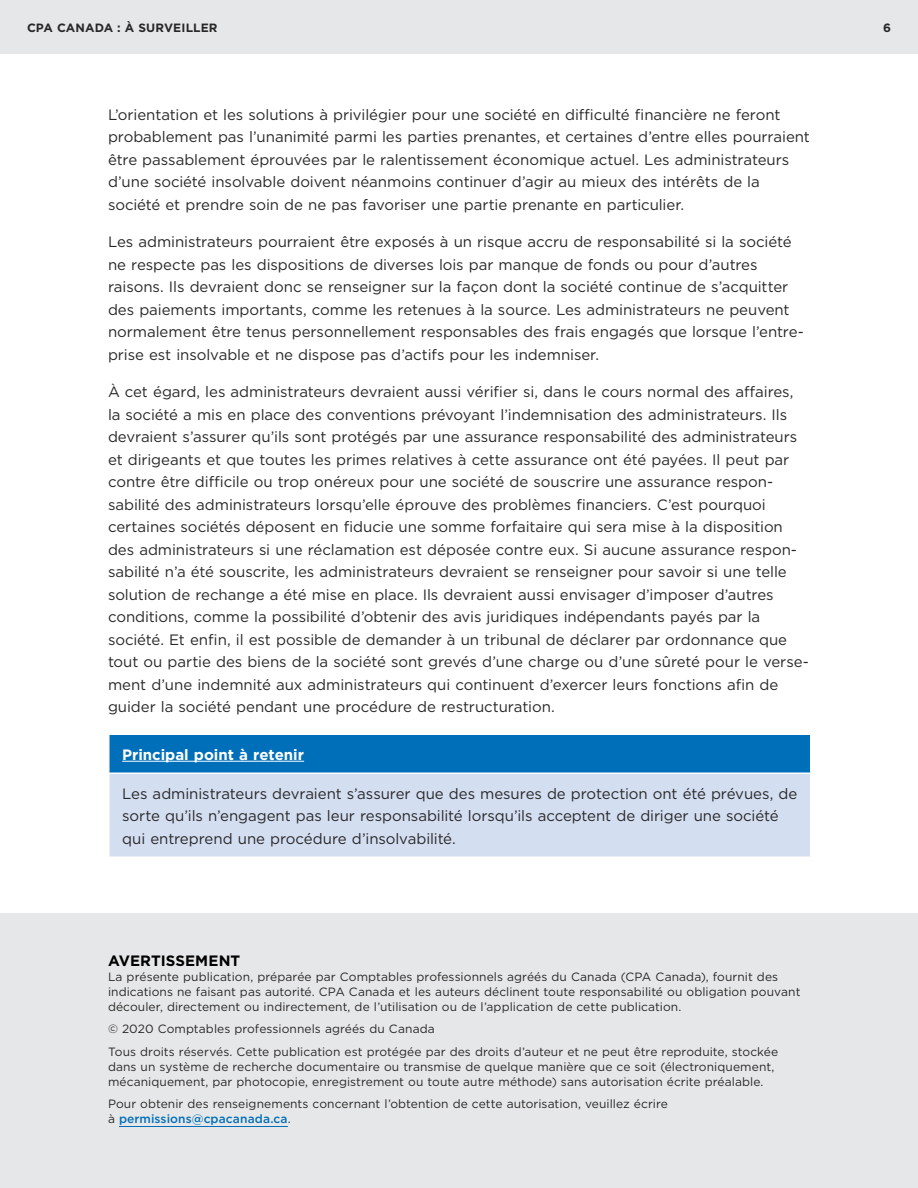
<style>
.page{position:relative;width:918px;height:1188px;background:#fff}
.page>*{position:absolute;margin:0;border:0;box-sizing:border-box;transform-origin:0 0}
.CPA__body{font:15px/22.5px "Gotham";letter-spacing:-.005em;color:#292829}
.CPA_tableText-header{font:700 15px "Gotham";color:#fff}
.CPA_CIP_head__Discla{font:700 15px "Gotham";color:#000}
.CPA_CIP_body{font:12px/15px "Gotham";letter-spacing:.005em;color:#292829}
.disclaimer_para1{font:12px/15px "Gotham";letter-spacing:.005em;color:#292829}
.t1{font:700 12px "Gotham";letter-spacing:.005em;color:#292829}
.s1{font-weight:500;color:#006fba}
</style>
<div class="page">
<div style="left:0;top:0;width:918px;height:54px;background:#e6e7e8"></div>
<div style="left:109px;top:734px;width:702px;height:39px;background:#006fba"></div>
<div style="left:109px;top:773px;width:702px;height:84px;background:#d4def1"></div>
<hr style="left:108px;top:774px;width:2px;height:82px;background:#fff">
<hr style="left:810px;top:774px;width:2px;height:82px;background:#fff">
<hr style="left:108px;top:856px;width:704px;height:2px;background:#fff">
<hr style="left:108px;top:733px;width:704px;height:2px;background:#fff">
<hr style="left:108px;top:735px;width:2px;height:37px;background:#fff">
<hr style="left:810px;top:735px;width:2px;height:37px;background:#fff">
<hr style="left:108px;top:772px;width:704px;height:2px;background:#fff">
<hr style="left:122px;top:761px;width:182px;height:1px;background:#fff">
<div style="left:0;top:914px;width:918px;height:274px;background:#e6e7e8"></div>
<hr style="left:119px;top:1126px;width:169px;height:1px;background:#006fba">
<p class="t1" style="left:27px;top:20px;width:192px">CPA CANADA : À SURVEILLER</p>
<p class="t1" style="left:883px;top:20px;width:9px">6</p>
<p class="CPA__body" style="left:108px;top:103px;width:704px">L’orientation et les solutions à privilégier pour une société en difficulté financière ne feront probablement pas l’unanimité parmi les parties prenantes, et certaines d’entre elles pourraient être passablement éprouvées par le ralentissement économique actuel. Les administrateurs d’une société insolvable doivent néanmoins continuer d’agir au mieux des intérêts de la société et prendre soin de ne pas favoriser une partie prenante en particulier.</p>
<p class="CPA__body" style="left:108px;top:231px;width:697px">Les administrateurs pourraient être exposés à un risque accru de responsabilité si la société ne respecte pas les dispositions de diverses lois par manque de fonds ou pour d’autres raisons. Ils devraient donc se renseigner sur la façon dont la société continue de s’acquitter des paiements importants, comme les retenues à la source. Les administrateurs ne peuvent normalement être tenus personnellement responsables des frais engagés que lorsque l’entre&shy;prise est insolvable et ne dispose pas d’actifs pour les indemniser.</p>
<p class="CPA__body" style="left:108px;top:381px;width:702px">À cet égard, les administrateurs devraient aussi vérifier si, dans le cours normal des affaires, la société a mis en place des conventions prévoyant l’indemnisation des administrateurs. Ils devraient s’assurer qu’ils sont protégés par une assurance responsabilité des administrateurs et dirigeants et que toutes les primes relatives à cette assurance ont été payées. Il peut par contre être difficile ou trop onéreux pour une société de souscrire une assurance respon&shy;sabilité des administrateurs lorsqu’elle éprouve des problèmes financiers. C’est pourquoi certaines sociétés déposent en fiducie une somme forfaitaire qui sera mise à la disposition des administrateurs si une réclamation est déposée contre eux. Si aucune assurance respon&shy;sabilité n’a été souscrite, les administrateurs devraient se renseigner pour savoir si une telle solution de rechange a été mise en place. Ils devraient aussi envisager d’imposer d’autres conditions, comme la possibilité d’obtenir des avis juridiques indépendants payés par la société. Et enfin, il est possible de demander à un tribunal de déclarer par ordonnance que tout ou partie des biens de la société sont grevés d’une charge ou d’une sûreté pour le verse&shy;ment d’une indemnité aux administrateurs qui continuent d’exercer leurs fonctions afin de guider la société pendant une procédure de restructuration.</p>
<h1 class="CPA_tableText-header" style="left:122px;top:744px;width:183px">Principal point à retenir</h1>
<p class="CPA__body" style="left:122px;top:782px;width:677px">Les administrateurs devraient s’assurer que des mesures de protection ont été prévues, de sorte qu’ils n’engagent pas leur responsabilité lorsqu’ils acceptent de diriger une société qui entreprend une procédure d’insolvabilité.</p>
<h1 class="CPA_CIP_head__Discla" style="left:108px;top:951px;width:134px">AVERTISSEMENT</h1>
<p class="disclaimer_para1" style="left:108px;top:969px;width:694px">La présente publication, préparée par Comptables professionnels agréés du Canada (CPA Canada), fournit des indications ne faisant pas autorité. CPA Canada et les auteurs déclinent toute responsabilité ou obligation pouvant découler, directement ou indirectement, de l’utilisation ou de l’application de cette publication.</p>
<p class="CPA_CIP_body" style="left:108px;top:1021px;width:328px">© 2020 Comptables professionnels agréés du Canada</p>
<p class="CPA_CIP_body" style="left:108px;top:1044px;width:672px">Tous droits réservés. Cette publication est protégée par des droits d’auteur et ne peut être reproduite, stockée dans un système de recherche documentaire ou transmise de quelque manière que ce soit (électroniquement, mécaniquement, par photocopie, enregistrement ou toute autre méthode) sans autorisation écrite préalable.</p>
<p class="CPA_CIP_body" style="left:108px;top:1096px;width:561px">Pour obtenir des renseignements concernant l’obtention de cette autorisation, veuillez écrire à <span class="s1">permissions@cpacanada.ca</span>.</p>
</div>
